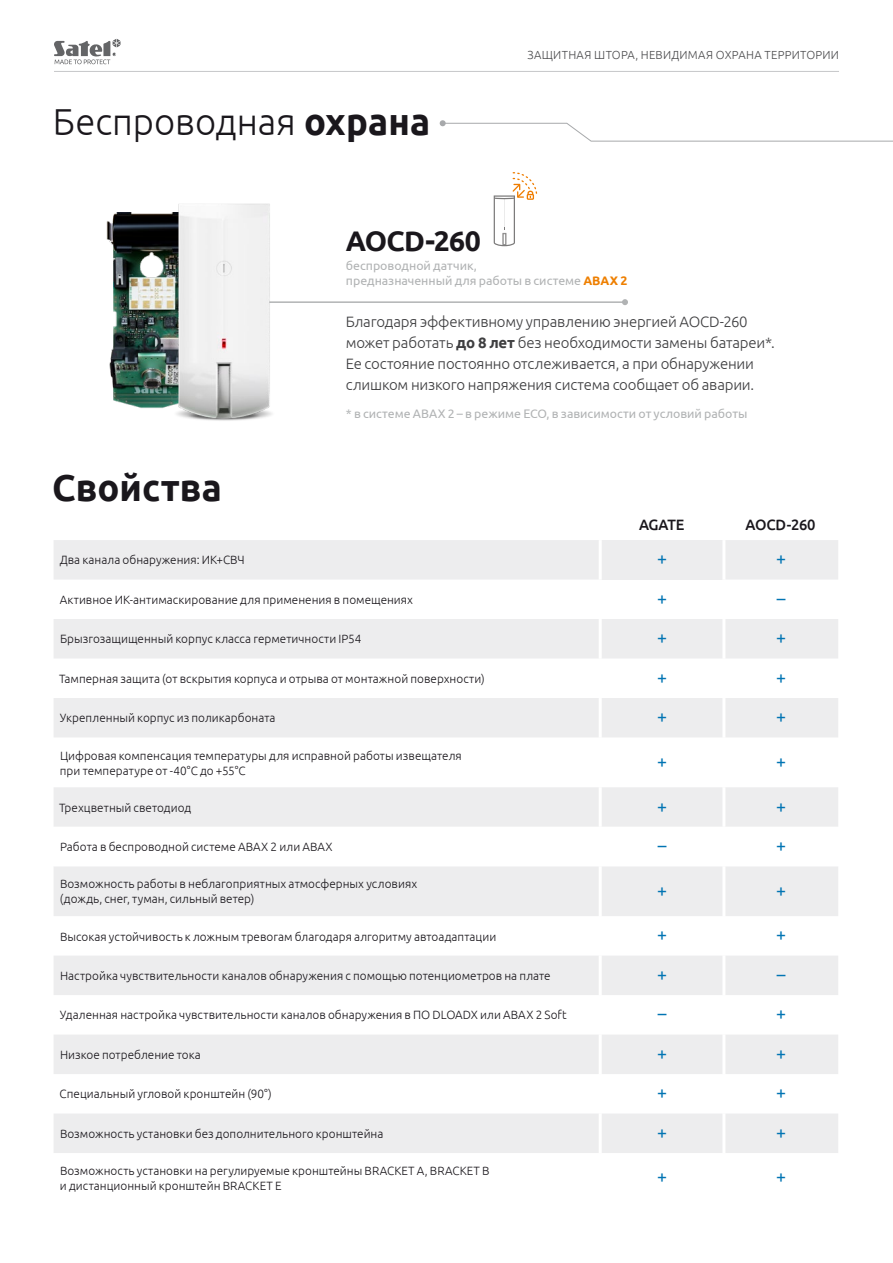
<style>
.page{position:relative;width:893px;height:1263px;background:#fff}
.page>*{position:absolute;margin:0;border:0;box-sizing:border-box;transform-origin:0 0}
.t1{font:300 37.5px "Ubuntu";color:#1a171c}
.t2{font:700 37.5px "Ubuntu";color:#1a171c}
.t3{font:700 28.35px "Ubuntu";letter-spacing:-.025em;color:#1a171c}
.t4{font:18px "Ubuntu";color:#0174b3}
.t5{font:300 15px/21px "Ubuntu";letter-spacing:-.015em;color:#3e3e40}
.t6{font:500 15px "Ubuntu";letter-spacing:-.015em;color:#1a171c}
.t7{font:12.3px/14.9px "Ubuntu";color:#b1b3b4}
.t8{font:300 12px/15px "Ubuntu";letter-spacing:.005em;color:#1a171c}
.t9{font:300 11.7px "Ubuntu";letter-spacing:.02em;color:#4c4c4e}
.s1{font-weight:700}
.s2{font-weight:700;color:#ee7f00}
</style>
<div class="page">
<svg style="left:440px;top:120px;width:453px;height:22px"></svg>
<hr style="left:231px;top:301px;width:394px;height:2px;background:#b1b3b4">
<svg style="left:622px;top:299px;width:6px;height:6px"></svg>
<img style="left:106px;top:212px;width:25px;height:193px">
<img style="left:131px;top:203px;width:183px;height:218px">
<svg style="left:494px;top:172px;width:43px;height:74px"></svg>
<svg style="left:54px;top:39px;width:67px;height:25px"></svg>
<hr style="left:54px;top:71px;width:785px;height:1px;background:#c6c7c9">
<svg style="left:54px;top:540px;width:784px;height:613px;fill:#ededee"></svg>
<div style="left:600px;top:540px;width:124px;height:39px;background:#ededee"></div>
<svg style="left:54px;top:827px;width:784px;height:39px"></svg>
<hr style="left:599px;top:540px;width:3px;height:39px;background:#fff">
<hr style="left:722px;top:540px;width:3px;height:39px;background:#fff">
<hr style="left:599px;top:579px;width:3px;height:40px;background:#fff">
<hr style="left:722px;top:579px;width:3px;height:40px;background:#fff">
<hr style="left:599px;top:619px;width:3px;height:39px;background:#fff">
<hr style="left:722px;top:619px;width:3px;height:39px;background:#fff">
<hr style="left:599px;top:658px;width:3px;height:40px;background:#fff">
<hr style="left:722px;top:658px;width:3px;height:40px;background:#fff">
<hr style="left:599px;top:698px;width:3px;height:39px;background:#fff">
<hr style="left:722px;top:698px;width:3px;height:39px;background:#fff">
<hr style="left:599px;top:737px;width:3px;height:50px;background:#fff">
<hr style="left:722px;top:737px;width:3px;height:50px;background:#fff">
<hr style="left:599px;top:787px;width:3px;height:40px;background:#fff">
<hr style="left:722px;top:787px;width:3px;height:40px;background:#fff">
<hr style="left:599px;top:827px;width:3px;height:39px;background:#fff">
<hr style="left:722px;top:827px;width:3px;height:39px;background:#fff">
<hr style="left:599px;top:866px;width:3px;height:50px;background:#fff">
<hr style="left:722px;top:866px;width:3px;height:50px;background:#fff">
<hr style="left:599px;top:916px;width:3px;height:39px;background:#fff">
<hr style="left:722px;top:916px;width:3px;height:39px;background:#fff">
<hr style="left:599px;top:955px;width:3px;height:40px;background:#fff">
<hr style="left:722px;top:955px;width:3px;height:40px;background:#fff">
<hr style="left:599px;top:995px;width:3px;height:39px;background:#fff">
<hr style="left:722px;top:995px;width:3px;height:39px;background:#fff">
<hr style="left:599px;top:1034px;width:3px;height:40px;background:#fff">
<hr style="left:722px;top:1034px;width:3px;height:40px;background:#fff">
<hr style="left:599px;top:1074px;width:3px;height:39px;background:#fff">
<hr style="left:722px;top:1074px;width:3px;height:39px;background:#fff">
<hr style="left:599px;top:1113px;width:3px;height:40px;background:#fff">
<hr style="left:722px;top:1113px;width:3px;height:40px;background:#fff">
<h1 class="t1" style="left:53px;top:99px;width:379px">Беспроводная <span class="s1">охрана</span></h1>
<h2 class="t3" style="left:346px;top:224px;width:136px">AOCD-260</h2>
<p class="t9" style="left:527px;top:48px;width:313px">ЗАЩИТНАЯ ШТОРА, НЕВИДИМАЯ ОХРАНА ТЕРРИТОРИИ</p>
<p class="t7" style="left:346px;top:258px;width:283px">беспроводной датчик,<br>предназначенный для работы в системе <span class="s2">ABAX 2</span></p>
<h1 class="t2" style="left:52px;top:465px;width:171px">Свойства</h1>
<p class="t5" style="left:346px;top:311px;width:430px">Благодаря эффективному управлению энергией AOCD-260 может работать <span class="s1">до 8 лет</span> без необходимости замены батареи*.<br>Ее состояние постоянно отслеживается, а при обнаружении слишком низкого напряжения система сообщает об аварии.</p>
<p class="t7" style="left:346px;top:406px;width:403px">* в системе ABAX 2 – в режиме ECO, в зависимости от условий работы</p>
<p class="t6" style="left:639px;top:515px;width:47px">AGATE</p>
<p class="t6" style="left:745px;top:515px;width:72px">AOCD-260</p>
<p class="t8" style="left:60px;top:552px;width:186px">Два канала обнаружения: ИК+СВЧ</p>
<h3 class="t4" style="left:657px;top:548px;width:11px">+</h3>
<h3 class="t4" style="left:776px;top:548px;width:11px">+</h3>
<p class="t8" style="left:60px;top:592px;width:355px">Активное ИК-антимаскирование для применения в помещениях</p>
<h3 class="t4" style="left:657px;top:587px;width:11px">+</h3>
<h3 class="t4" style="left:777px;top:587px;width:10px">–</h3>
<p class="t8" style="left:60px;top:631px;width:303px">Брызгозащищенный корпус класса герметичности IP54</p>
<h3 class="t4" style="left:657px;top:627px;width:11px">+</h3>
<h3 class="t4" style="left:776px;top:627px;width:11px">+</h3>
<p class="t8" style="left:59px;top:671px;width:427px">Тамперная защита (от вскрытия корпуса и отрыва от монтажной поверхности)</p>
<h3 class="t4" style="left:657px;top:666px;width:11px">+</h3>
<h3 class="t4" style="left:776px;top:666px;width:11px">+</h3>
<p class="t8" style="left:60px;top:710px;width:217px">Укрепленный корпус из поликарбоната</p>
<h3 class="t4" style="left:657px;top:706px;width:11px">+</h3>
<h3 class="t4" style="left:776px;top:706px;width:11px">+</h3>
<p class="t8" style="left:60px;top:747px;width:403px">Цифровая компенсация температуры для исправной работы извещателя при температуре от -40°C до +55°C</p>
<h3 class="t4" style="left:657px;top:750px;width:11px">+</h3>
<h3 class="t4" style="left:776px;top:750px;width:11px">+</h3>
<p class="t8" style="left:59px;top:800px;width:134px">Трехцветный светодиод</p>
<h3 class="t4" style="left:657px;top:795px;width:11px">+</h3>
<h3 class="t4" style="left:776px;top:795px;width:11px">+</h3>
<p class="t8" style="left:60px;top:839px;width:274px">Работа в беспроводной системе ABAX 2 или ABAX</p>
<h3 class="t4" style="left:658px;top:835px;width:10px">–</h3>
<h3 class="t4" style="left:776px;top:835px;width:11px">+</h3>
<p class="t8" style="left:60px;top:876px;width:359px">Возможность работы в неблагоприятных атмосферных условиях (дождь, снег, туман, сильный ветер)</p>
<h3 class="t4" style="left:657px;top:879px;width:11px">+</h3>
<h3 class="t4" style="left:776px;top:879px;width:11px">+</h3>
<p class="t8" style="left:60px;top:928px;width:438px">Высокая устойчивость к ложным тревогам благодаря алгоритму автоадаптации</p>
<h3 class="t4" style="left:657px;top:924px;width:11px">+</h3>
<h3 class="t4" style="left:776px;top:924px;width:11px">+</h3>
<p class="t8" style="left:60px;top:968px;width:492px">Настройка чувствительности каналов обнаружения с помощью потенциометров на плате</p>
<h3 class="t4" style="left:657px;top:963px;width:11px">+</h3>
<h3 class="t4" style="left:777px;top:963px;width:10px">–</h3>
<p class="t8" style="left:60px;top:1007px;width:508px">Удаленная настройка чувствительности каналов обнаружения в ПО DLOADX или ABAX 2 Soft</p>
<h3 class="t4" style="left:658px;top:1003px;width:10px">–</h3>
<h3 class="t4" style="left:776px;top:1003px;width:11px">+</h3>
<p class="t8" style="left:60px;top:1047px;width:142px">Низкое потребление тока</p>
<h3 class="t4" style="left:657px;top:1042px;width:11px">+</h3>
<h3 class="t4" style="left:776px;top:1042px;width:11px">+</h3>
<p class="t8" style="left:60px;top:1086px;width:214px">Специальный угловой кронштейн (90°)</p>
<h3 class="t4" style="left:657px;top:1082px;width:11px">+</h3>
<h3 class="t4" style="left:776px;top:1082px;width:11px">+</h3>
<p class="t8" style="left:60px;top:1126px;width:325px">Возможность установки без дополнительного кронштейна</p>
<h3 class="t4" style="left:657px;top:1121px;width:11px">+</h3>
<h3 class="t4" style="left:776px;top:1121px;width:11px">+</h3>
<p class="t8" style="left:60px;top:1163px;width:431px">Возможность установки на регулируемые кронштейны BRACKET A, BRACKET B и дистанционный кронштейн BRACKET E</p>
<h3 class="t4" style="left:657px;top:1166px;width:11px">+</h3>
<h3 class="t4" style="left:776px;top:1166px;width:11px">+</h3>
</div>
